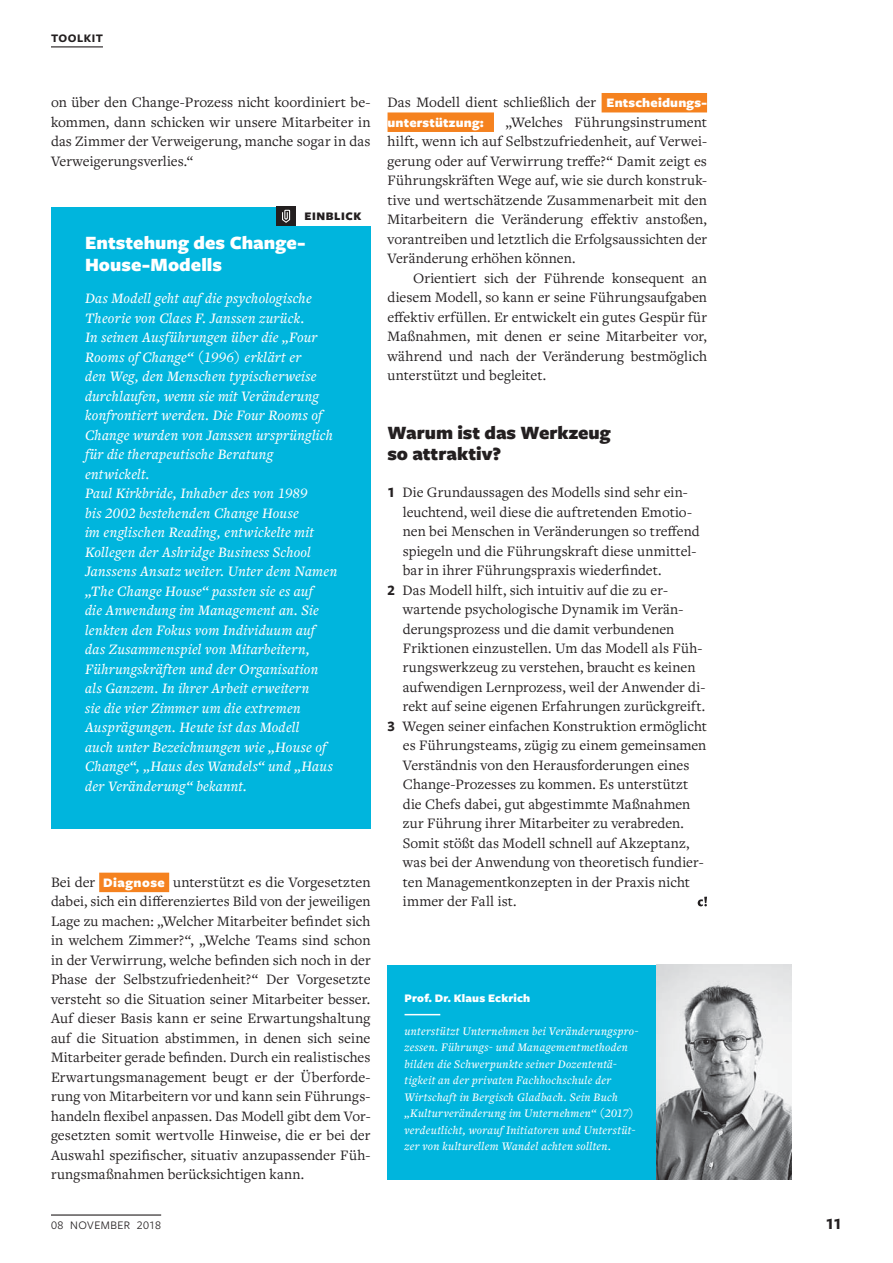
<style>
.page{position:relative;width:893px;height:1263px;background:#fff}
.page>*{position:absolute;margin:0;border:0;box-sizing:border-box;transform-origin:0 0}
.t1{font:900 19.5px/21.8px "Freight Sans Pro";letter-spacing:.005em;color:#fff}
.t2{font:900 19.5px/21.8px "Freight Sans Pro";color:#231f20}
.t3{font:700 16.5px "Freight Sans Pro";color:#231f20}
.t4{font:15px/19.5px "Freight Text Pro";color:#231f20;text-align:justify}
.t5{font:italic 500 15px/19.5px "Freight Text Pro";letter-spacing:.015em;color:#fff}
.t6{font:900 13.5px "Freight Sans Pro";letter-spacing:.015em;color:#fff}
.t7{font:italic 500 12px/16.5px "Freight Text Pro";letter-spacing:.025em;color:#fff}
.t8{font:900 12px "Freight Sans Pro";letter-spacing:.015em;color:#fff}
.t9{font:12px "Freight Sans Pro";letter-spacing:.03em;color:#231f20}
.t10{font:900 12px "Freight Sans Pro";letter-spacing:.05em;color:#231f20}
.t11{font:700 12px "Freight Sans Pro";letter-spacing:.035em;color:#231f20}
.s1{font-family:"Freight Sans Pro";font-weight:900;font-size:13.5px;color:#fff}
.s2{font-family:"Freight Sans Pro";font-weight:700}
</style>
<div class="page">
<div style="left:387px;top:965px;width:270px;height:214px;background:#00b5dd"></div>
<hr style="left:404px;top:1014px;width:36px;height:1px;background:#fff">
<img style="left:657px;top:965px;width:134px;height:214px">
<div style="left:51px;top:207px;width:319px;height:621px;background:#00b5dd"></div>
<div style="left:276px;top:207px;width:20px;height:19px;background:#231f20"></div>
<div style="left:296px;top:207px;width:74px;height:19px;background:#fff"></div>
<svg style="left:282px;top:209px;width:9px;height:14px"></svg>
<div style="left:601px;top:93px;width:106px;height:19px;background:#f5821f"></div>
<div style="left:387px;top:112px;width:107px;height:20px;background:#f5821f"></div>
<svg style="left:698px;top:897px;width:9px;height:9px"></svg>
<div style="left:99px;top:873px;width:70px;height:19px;background:#f5821f"></div>
<hr style="left:51px;top:1214px;width:110px;height:2px;background:#231f20">
<hr style="left:51px;top:46px;width:52px;height:1px;background:#231f20">
<p class="t11" style="left:51px;top:34px;width:53px">TOOLKIT</p>
<p class="t4" style="left:51px;top:94px;width:321px">on über den Change-Prozess nicht koordiniert be&shy;kommen, dann schicken wir unsere Mitarbeiter in das Zimmer der Verweigerung, manche sogar in das Verweigerungsverlies.“</p>
<p class="t4" style="left:387px;top:94px;width:321px">Das Modell dient schließlich der <span class="s1">Entscheidungs-</span></p>
<p class="t6" style="left:387px;top:118px;width:97px">unterstützung:</p>
<p class="t4" style="left:387px;top:114px;width:321px;text-indent:118px">„Welches Führungsinstrument hilft, wenn ich auf Selbstzufriedenheit, auf Verwei&shy;gerung oder auf Verwirrung treffe?“ Damit zeigt es Führungskräften Wege auf, wie sie durch konstruk&shy;tive und wertschätzende Zusammenarbeit mit den Mitarbeitern die Veränderung effektiv anstoßen, vorantreiben und letztlich die Erfolgsaussichten der Veränderung erhöhen können.</p>
<p class="t4" style="left:387px;top:270px;width:321px;text-indent:26px">Orientiert sich der Führende konsequent an diesem Modell, so kann er seine Führungsaufgaben effektiv erfüllen. Er entwickelt ein gutes Gespür für Maßnahmen, mit denen er seine Mitarbeiter vor, während und nach der Veränderung bestmöglich unterstützt und begleitet.</p>
<p class="t10" style="left:304px;top:212px;width:58px">EINBLICK</p>
<h1 class="t1" style="left:85px;top:234px;width:222px">Entstehung des Change-<br>House-Modells</h1>
<p class="t5" style="left:85px;top:290px;width:254px">Das Modell geht auf die psychologische Theorie von Claes F. Janssen zurück.<br>In seinen Ausführungen über die „Four Rooms of Change“ (1996) erklärt er<br>den Weg, den Menschen typischerweise durchlaufen, wenn sie mit Veränderung konfrontiert werden. Die Four Rooms of Change wurden von Janssen ursprünglich für die therapeutische Beratung entwickelt.<br>Paul Kirkbride, Inhaber des von 1989<br>bis 2002 bestehenden Change House<br>im englischen Reading, entwickelte mit Kollegen der Ashridge Business School Janssens Ansatz weiter. Unter dem Namen „The Change House“ passten sie es auf<br>die Anwendung im Management an. Sie lenkten den Fokus vom Individuum auf das Zusammenspiel von Mitarbeitern, Führungskräften und der Organisation als Ganzem. In ihrer Arbeit erweitern<br>sie die vier Zimmer um die extremen Ausprägungen. Heute ist das Modell<br>auch unter Bezeichnungen wie „House of Change“, „Haus des Wandels“ und „Haus der Veränderung“ bekannt.</p>
<h1 class="t2" style="left:387px;top:424px;width:225px">Warum ist das Werkzeug so attraktiv?</h1>
<p class="t4" style="left:387px;top:484px;width:302px"><span class="s2">1</span> Die Grundaussagen des Modells sind sehr ein-</p>
<p class="t4" style="left:403px;top:503px;width:291px">leuchtend, weil diese die auftretenden Emotio-</p>
<p class="t4" style="left:403px;top:523px;width:298px">nen bei Menschen in Veränderungen so treffend</p>
<p class="t4" style="left:403px;top:542px;width:295px">spiegeln und die Führungskraft diese unmittel-</p>
<p class="t4" style="left:403px;top:562px;width:260px">bar in ihrer Führungspraxis wiederfindet.</p>
<p class="t4" style="left:387px;top:581px;width:282px"><span class="s2">2</span> Das Modell hilft, sich intuitiv auf die zu er-</p>
<p class="t4" style="left:403px;top:601px;width:282px">wartende psychologische Dynamik im Verän-</p>
<p class="t4" style="left:403px;top:620px;width:273px">derungsprozess und die damit verbundenen</p>
<p class="t4" style="left:403px;top:640px;width:301px">Friktionen einzustellen. Um das Modell als Füh-</p>
<p class="t4" style="left:403px;top:659px;width:294px">rungswerkzeug zu verstehen, braucht es keinen</p>
<p class="t4" style="left:403px;top:679px;width:304px">aufwendigen Lernprozess, weil der Anwender di-</p>
<p class="t4" style="left:403px;top:698px;width:304px">rekt auf seine eigenen Erfahrungen zurückgreift.</p>
<p class="t4" style="left:388px;top:718px;width:321px"><span class="s2">3</span> Wegen seiner einfachen Konstruktion ermöglicht</p>
<p class="t4" style="left:403px;top:737px;width:305px">es Führungsteams, zügig zu einem gemeinsamen</p>
<p class="t4" style="left:403px;top:757px;width:288px">Verständnis von den Herausforderungen eines</p>
<p class="t4" style="left:403px;top:776px;width:287px">Change-Prozesses zu kommen. Es unterstützt</p>
<p class="t4" style="left:403px;top:796px;width:289px">die Chefs dabei, gut abgestimmte Maßnahmen</p>
<p class="t4" style="left:403px;top:815px;width:283px">zur Führung ihrer Mitarbeiter zu verabreden.</p>
<p class="t4" style="left:403px;top:835px;width:288px">Somit stößt das Modell schnell auf Akzeptanz,</p>
<p class="t4" style="left:403px;top:854px;width:302px">was bei der Anwendung von theoretisch fundier-</p>
<p class="t4" style="left:403px;top:874px;width:289px">ten Managementkonzepten in der Praxis nicht</p>
<p class="t4" style="left:403px;top:893px;width:115px">immer der Fall ist.</p>
<p class="t4" style="left:51px;top:874px;width:321px">Bei der <span class="s1">Diagnose</span> unterstützt es die Vorgesetzten dabei, sich ein differenziertes Bild von der jeweiligen Lage zu machen: „Welcher Mitarbeiter befindet sich in welchem Zimmer?“, „Welche Teams sind schon in der Verwirrung, welche befinden sich noch in der Phase der Selbstzufriedenheit?“ Der Vorgesetzte versteht so die Situation seiner Mitarbeiter besser.<br>Auf dieser Basis kann er seine Erwartungshaltung auf die Situation abstimmen, in denen sich seine Mitarbeiter gerade befinden. Durch ein realistisches Erwartungsmanagement beugt er der Überforde&shy;rung von Mitarbeitern vor und kann sein Führungs&shy;handeln flexibel anpassen. Das Modell gibt dem Vor&shy;gesetzten somit wertvolle Hinweise, die er bei der Auswahl spezifischer, situativ anzupassender Füh&shy;rungsmaßnahmen berücksichtigen kann.</p>
<p class="t9" style="left:51px;top:1220px;width:112px">08 NOVEMBER 2018</p>
<p class="t3" style="left:826px;top:1217px;width:17px">11</p>
<p class="t8" style="left:404px;top:994px;width:127px">Prof. Dr. Klaus Eckrich</p>
<p class="t7" style="left:404px;top:1024px;width:235px">unterstützt Unternehmen bei Veränderungspro&shy;zessen. Führungs- und Managementmethoden bilden die Schwerpunkte seiner Dozententä&shy;tigkeit an der privaten Fachhochschule der Wirtschaft in Bergisch Gladbach. Sein Buch „Kulturveränderung im Unternehmen“ (2017) verdeutlicht, worauf Initiatoren und Unterstüt&shy;zer von kulturellem Wandel achten sollten.</p>
</div>
